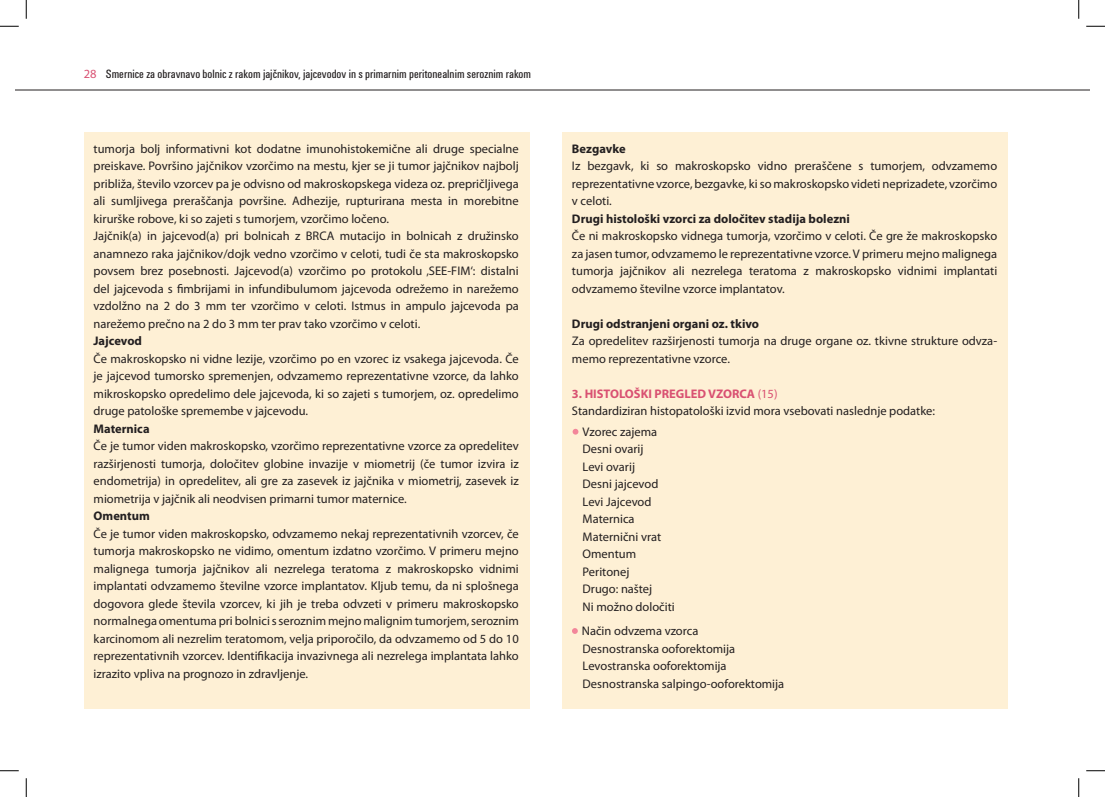
<style>
.page{position:relative;width:1105px;height:797px;background:#fff}
.page>*{position:absolute;margin:0;border:0;box-sizing:border-box;transform-origin:0 0}
.t1{font:12.5px/17.5px "Myriad Pro";color:#231f20}
.t2{font:700 12.5px "Myriad Pro";color:#231f20}
.t3{font:condensed 12.5px "Unitus TEE";color:#231f20}
.s1{font-family:"Myriad Pro";font-stretch:normal;color:#d95172}
.s2{font-weight:700;color:#d95172}
.s3{color:#d95172}
</style>
<div class="page">
<div style="left:562px;top:132px;width:445px;height:576px;background:#fef0d5"></div>
<div style="left:84px;top:132px;width:445px;height:576px;background:#fef0d5"></div>
<hr style="left:16px;top:90px;width:1073px;height:1px;background:#231f20">
<svg style="left:573px;top:429px;width:5px;height:5px"></svg>
<svg style="left:572px;top:628px;width:6px;height:6px"></svg>
<svg style="left:0;top:25px;width:19px;height:2px"></svg>
<svg style="left:1086px;top:25px;width:19px;height:2px"></svg>
<svg style="left:0;top:770px;width:19px;height:1px"></svg>
<svg style="left:1086px;top:770px;width:19px;height:1px"></svg>
<svg style="left:25px;top:0;width:2px;height:19px"></svg>
<svg style="left:25px;top:778px;width:2px;height:19px"></svg>
<svg style="left:1078px;top:0;width:1px;height:19px"></svg>
<svg style="left:1078px;top:778px;width:1px;height:19px"></svg>
<p class="t3" style="left:84px;top:67px;width:449px"><span class="s1">28</span> Smernice za obravnavo bolnic z rakom jajčnikov, jajcevodov in s primarnim peritonealnim seroznim rakom</p>
<p class="t1" style="left:94px;top:139px;width:427px">tumorja bolj informativni kot dodatne imunohistokemične ali druge specialne preiskave. Površino jajčnikov vzorčimo na mestu, kjer se ji tumor jajčnikov najbolj približa, število vzorcev pa je odvisno od makroskopskega videza oz. prepričljivega ali sumljivega preraščanja površine. Adhezije, rupturirana mesta in morebitne kirurške robove, ki so zajeti s tumorjem, vzorčimo ločeno.<br>Jajčnik(a) in jajcevod(a) pri bolnicah z BRCA mutacijo in bolnicah z družinsko anamnezo raka jajčnikov/dojk vedno vzorčimo v celoti, tudi če sta makroskopsko povsem brez posebnosti. Jajcevod(a) vzorčimo po protokolu ‚SEE-FIM‘: distalni del jajcevoda s fimbrijami in infundibulumom jajcevoda odrežemo in narežemo vzdolžno na 2 do 3 mm ter vzorčimo v celoti. Istmus in ampulo jajcevoda pa narežemo prečno na 2 do 3 mm ter prav tako vzorčimo v celoti.</p>
<p class="t2" style="left:94px;top:333px;width:50px">Jajcevod</p>
<p class="t1" style="left:94px;top:349px;width:427px;text-align:justify">Če makroskopsko ni vidne lezije, vzorčimo po en vzorec iz vsakega jajcevoda. Če je jajcevod tumorsko spremenjen, odvzamemo reprezentativne vzorce, da lahko mikroskopsko opredelimo dele jajcevoda, ki so zajeti s tumorjem, oz. opredelimo druge patološke spremembe v jajcevodu.</p>
<p class="t2" style="left:94px;top:420px;width:58px">Maternica</p>
<p class="t1" style="left:94px;top:437px;width:427px;text-align:justify">Če je tumor viden makroskopsko, vzorčimo reprezentativne vzorce za opredelitev razširjenosti tumorja, določitev globine invazije v miometrij (če tumor izvira iz endometrija) in opredelitev, ali gre za zasevek iz jajčnika v miometrij, zasevek iz miometrija v jajčnik ali neodvisen primarni tumor maternice.</p>
<p class="t2" style="left:94px;top:508px;width:58px">Omentum</p>
<p class="t1" style="left:94px;top:524px;width:427px;text-align:justify">Če je tumor viden makroskopsko, odvzamemo nekaj reprezentativnih vzorcev, če tumorja makroskopsko ne vidimo, omentum izdatno vzorčimo. V primeru mejno malignega tumorja jajčnikov ali nezrelega teratoma z makroskopsko vidnimi implantati odvzamemo številne vzorce implantatov. Kljub temu, da ni splošnega dogovora glede števila vzorcev, ki jih je treba odvzeti v primeru makroskopsko normalnega omentuma pri bolnici s seroznim mejno malignim tumorjem, seroznim karcinomom ali nezrelim teratomom, velja priporočilo, da odvzamemo od 5 do 10 reprezentativnih vzorcev. Identifikacija invazivnega ali nezrelega implantata lahko izrazito vpliva na prognozo in zdravljenje.</p>
<p class="t2" style="left:572px;top:140px;width:55px">Bezgavke</p>
<p class="t1" style="left:572px;top:157px;width:427px;text-align:justify">Iz bezgavk, ki so makroskopsko vidno preraščene s tumorjem, odvzamemo reprezentativne vzorce, bezgavke, ki so makroskopsko videti neprizadete, vzorčimo v celoti.</p>
<p class="t2" style="left:572px;top:210px;width:279px">Drugi histološki vzorci za določitev stadija bolezni</p>
<p class="t1" style="left:572px;top:227px;width:427px;text-align:justify">Če ni makroskopsko vidnega tumorja, vzorčimo v celoti. Če gre že makroskopsko za jasen tumor, odvzamemo le reprezentativne vzorce. V primeru mejno malignega tumorja jajčnikov ali nezrelega teratoma z makroskopsko vidnimi implantati odvzamemo številne vzorce implantatov.</p>
<p class="t2" style="left:572px;top:315px;width:189px">Drugi odstranjeni organi oz. tkivo</p>
<p class="t1" style="left:572px;top:332px;width:426px">Za opredelitev razširjenosti tumorja na druge organe oz. tkivne strukture odvza&shy;memo reprezentativne vzorce.</p>
<p class="t1" style="left:572px;top:384px;width:365px"><span class="s2">3. HISTOLOŠKI PREGLED VZORCA</span> <span class="s3">(15)<br></span>Standardiziran histopatološki izvid mora vsebovati naslednje podatke:</p>
<p class="t1" style="left:583px;top:423px;width:94px">Vzorec zajema<br>Desni ovarij<br>Levi ovarij<br>Desni jajcevod<br>Levi Jajcevod<br>Maternica<br>Maternični vrat<br>Omentum<br>Peritonej<br>Drugo: naštej<br>Ni možno določiti</p>
<p class="t1" style="left:582px;top:622px;width:204px">Način odvzema vzorca<br>Desnostranska ooforektomija<br>Levostranska ooforektomija<br>Desnostranska salpingo-ooforektomija</p>
</div>
